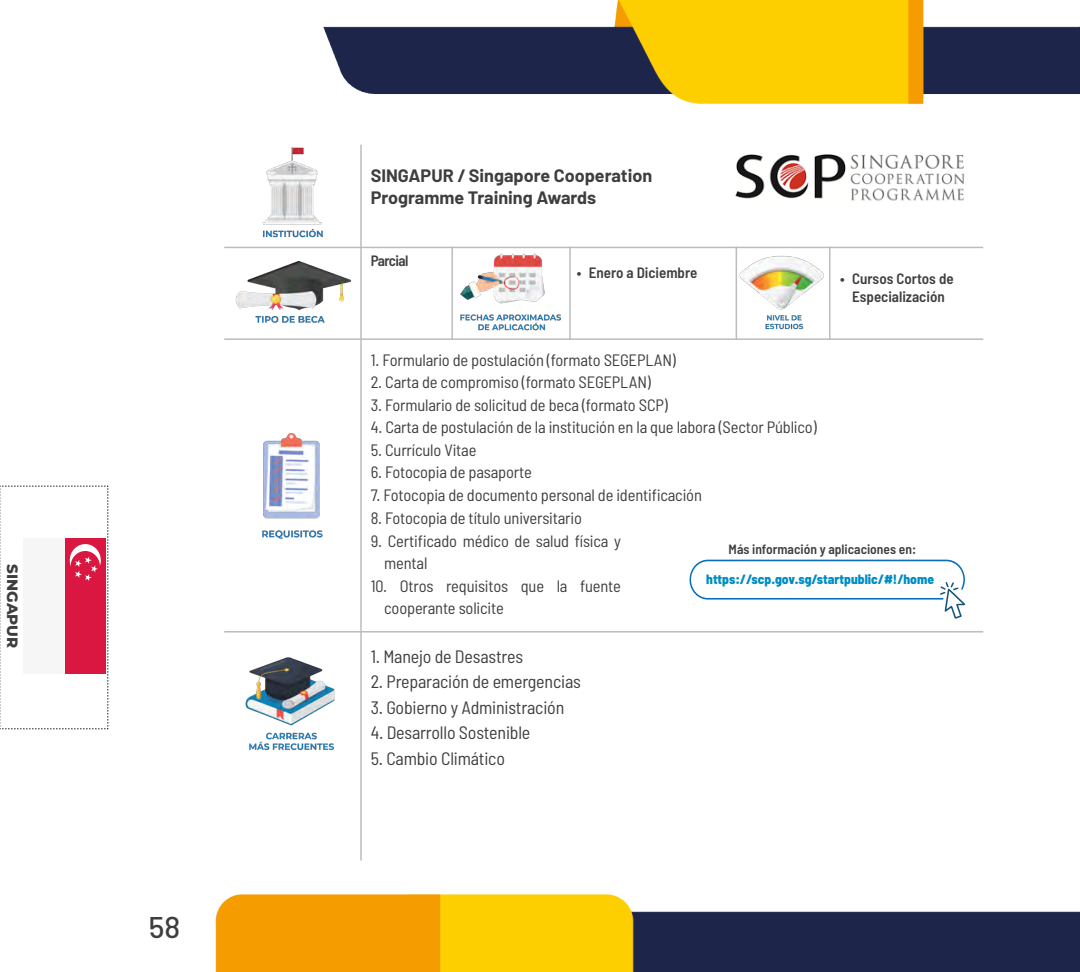
<style>
.page{position:relative;width:1080px;height:972px;background:#fff}
.page>*{position:absolute;margin:0;border:0;box-sizing:border-box;transform-origin:0 0}
.t1{font:500 30px "Barlow";color:#3e3e3f}
.t2{font:semi-condensed 18px "Barlow";letter-spacing:-.01em;color:#3e3e3f}
.t3{font:700 18px/21.6px "Barlow";color:#3e3e3f}
.t4{font:semi-condensed 16.5px/22.5px "Barlow";letter-spacing:-.01em;color:#3e3e3f}
.t5{font:600 semi-condensed 15px/18px "Barlow";color:#3e3e3f;text-align:center}
.PAISES_HOR{font:800 15px "Montserrat";color:#3e3e3f}
.t6{font:600 semi-condensed 15px "Barlow";letter-spacing:-.04em;color:#3e3e3f}
.t7{font:800 semi-condensed 13.5px "Barlow";color:#008dc2}
.t8{font:600 semi-condensed 13.5px "Barlow";color:#3e3e3f}
</style>
<div class="page">
<img style="left:108px;top:0;width:972px;height:972px">
<img style="left:253px;top:144px;width:80px;height:98px">
<img style="left:455px;top:249px;width:114px;height:87px">
<img style="left:243px;top:655px;width:94px;height:100px">
<img style="left:253px;top:433px;width:80px;height:112px">
<img style="left:232px;top:260px;width:123px;height:69px">
<img style="left:738px;top:251px;width:91px;height:83px">
<hr style="left:360px;top:145px;width:2px;height:716px;background:#babdbe">
<hr style="left:224px;top:247px;width:759px;height:1px;background:#babdbe">
<hr style="left:451px;top:247px;width:2px;height:93px;background:#babdbe">
<hr style="left:569px;top:247px;width:2px;height:93px;background:#babdbe">
<hr style="left:736px;top:247px;width:1px;height:93px;background:#babdbe">
<hr style="left:829px;top:247px;width:2px;height:93px;background:#babdbe">
<hr style="left:224px;top:338px;width:759px;height:2px;background:#babdbe">
<hr style="left:224px;top:631px;width:759px;height:2px;background:#babdbe">
<img style="left:732px;top:140px;width:238px;height:70px">
<svg style="left:689px;top:560px;width:278px;height:59px"></svg>
<svg style="left:0;top:486px;width:109px;height:244px"></svg>
<p class="PAISES_HOR" style="left:23px;top:564px;width:85px;rotate:90deg">SINGAPUR</p>
<p class="t1" style="left:149px;top:909px;width:33px">58</p>
<p class="t3" style="left:371px;top:165px;width:283px">SINGAPUR / Singapore Cooperation<br>Programme Training Awards</p>
<p class="t6" style="left:371px;top:252px;width:39px">Parcial</p>
<p class="t5" style="left:577px;top:263px;width:122px">• Enero a Diciembre</p>
<p class="t4" style="left:371px;top:348px;width:307px">1. Formulario de postulación (formato SEGEPLAN)</p>
<p class="t4" style="left:371px;top:371px;width:282px">2. Carta de compromiso (formato SEGEPLAN)</p>
<p class="t4" style="left:371px;top:393px;width:299px">3. Formulario de solicitud de beca (formato SCP)</p>
<p class="t4" style="left:371px;top:416px;width:447px">4. Carta de postulación de la institución en la que labora (Sector Público)</p>
<p class="t4" style="left:371px;top:438px;width:107px">5. Currículo Vitae</p>
<p class="t4" style="left:371px;top:461px;width:163px">6. Fotocopia de pasaporte</p>
<p class="t4" style="left:371px;top:483px;width:333px">7. Fotocopia de documento personal de identificación</p>
<p class="t5" style="left:840px;top:269px;width:115px">• Cursos Cortos de<br>Especialización</p>
<p class="t4" style="left:371px;top:507px;width:213px">8. Fotocopia de título universitario</p>
<p class="t4" style="left:384px;top:529px;width:238px;text-indent:-13px">9. Certificado médico de salud física y mental</p>
<p class="t4" style="left:384px;top:574px;width:238px;text-indent:-13px">10. Otros requisitos que la fuente cooperante solicite</p>
<p class="t2" style="left:371px;top:645px;width:154px">1. Manejo de Desastres</p>
<p class="t2" style="left:371px;top:671px;width:212px">2. Preparación de emergencias</p>
<p class="t2" style="left:371px;top:696px;width:195px">3. Gobierno y Administración</p>
<p class="t2" style="left:371px;top:722px;width:161px">4. Desarrollo Sostenible</p>
<p class="t2" style="left:371px;top:747px;width:136px">5. Cambio Climático</p>
<p class="t8" style="left:729px;top:540px;width:189px">Más información y aplicaciones en:</p>
<p class="t7" style="left:706px;top:571px;width:229px">https://scp.gov.sg/startpublic/#!/home</p>
</div>
